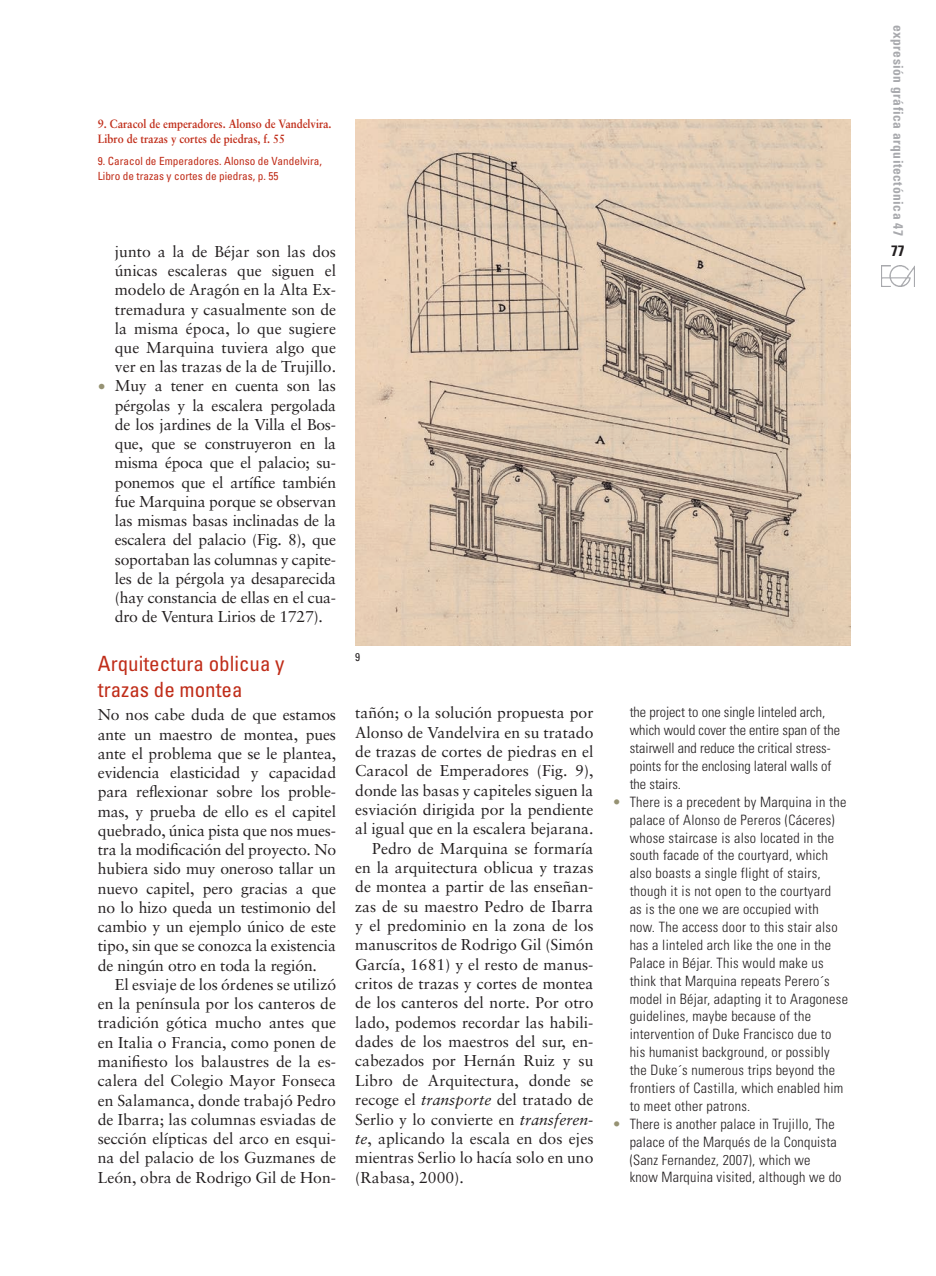
<style>
.page{position:relative;width:936px;height:1276px;background:#fff}
.page>*{position:absolute;margin:0;border:0;box-sizing:border-box;transform-origin:0 0}
.TITULAR_1_CAST{font:condensed 21px/25.5px "Univers";color:#c02d19}
.t1{font:15.75px/19.2px "Sabon";color:#231f20;text-align:justify}
.t2{font:700 condensed 15px "Univers";color:#231f20}
.t3{font:300 condensed 14.25px/17.9px "Univers";letter-spacing:.02em;color:#231f20}
.t4{font:300 condensed 14.25px/17.9px "Univers";color:#231f20}
.t5{font:700 condensed 13.5px "Univers";letter-spacing:.035em;color:#a8a9ad}
.t6{font:700 12px/14.2px "Sabon";color:#c02d19;scale:.9 1}
.t7{font:condensed 11.25px/14.2px "Univers";color:#c02d19}
.PIES_DE_FOTO_INGLES{font:condensed 11.25px "Univers";color:#231f20}
.s1{color:#969273}
.s2{font-style:italic}
</style>
<div class="page">
<img style="left:881px;top:265px;width:33px;height:21px">
<img style="left:355px;top:119px;width:495px;height:526px">
<p class="t6" style="left:98px;top:117px;width:261px">9. Caracol de emperadores. Alonso de Vandelvira.<br>Libro de trazas y cortes de piedras, f. 55</p>
<p class="t7" style="left:98px;top:154px;width:225px">9. Caracol de Emperadores. Alonso de Vandelvira,<br>Libro de trazas y cortes de piedras, p. 55</p>
<p class="t1" style="left:115px;top:242px;width:223px">junto a la de Béjar son las dos únicas escaleras que siguen el modelo de Aragón en la Alta Ex&shy;tremadura y casualmente son de la misma época, lo que sugiere que Marquina tuviera algo que ver en las trazas de la de Trujillo.</p>
<p class="t1" style="left:115px;top:376px;width:223px;text-indent:-17px"><span class="s1">•</span> Muy a tener en cuenta son las pérgolas y la escalera pergolada de los jardines de la Villa el Bos&shy;que, que se construyeron en la misma época que el palacio; su&shy;ponemos que el artífice también fue Marquina porque se observan las mismas basas inclinadas de la escalera del palacio (Fig. 8), que soportaban las columnas y capite&shy;les de la pérgola ya desaparecida (hay constancia de ellas en el cua&shy;dro de Ventura Lirios de 1727).</p>
<p class="TITULAR_1_CAST" style="left:98px;top:651px;width:188px">Arquitectura oblicua y trazas de montea</p>
<p class="t1" style="left:98px;top:705px;width:240px">No nos cabe duda de que estamos ante un maestro de montea, pues ante el problema que se le plantea, evidencia elasticidad y capacidad para reflexionar sobre los proble&shy;mas, y prueba de ello es el capitel quebrado, única pista que nos mues&shy;tra la modificación del proyecto. No hubiera sido muy oneroso tallar un nuevo capitel, pero gracias a que no lo hizo queda un testimonio del cambio y un ejemplo único de este tipo, sin que se conozca la existencia de ningún otro en toda la región.</p>
<p class="t1" style="left:98px;top:974px;width:240px;text-indent:17px">El esviaje de los órdenes se utilizó en la península por los canteros de tradición gótica mucho antes que en Italia o Francia, como ponen de manifiesto los balaustres de la es&shy;calera del Colegio Mayor Fonseca en Salamanca, donde trabajó Pedro de Ibarra; las columnas esviadas de sección elípticas del arco en esqui&shy;na del palacio de los Guzmanes de León, obra de Rodrigo Gil de Hon-</p>
<p class="PIES_DE_FOTO_INGLES" style="left:355px;top:650px;width:6px">9</p>
<p class="t1" style="left:355px;top:703px;width:240px">tañón; o la solución propuesta por Alonso de Vandelvira en su tratado de trazas de cortes de piedras en el Caracol de Emperadores (Fig. 9), donde las basas y capiteles siguen la esviación dirigida por la pendiente al igual que en la escalera bejarana.</p>
<p class="t1" style="left:355px;top:838px;width:240px;text-indent:17px">Pedro de Marquina se formaría en la arquitectura oblicua y trazas de montea a partir de las enseñan&shy;zas de su maestro Pedro de Ibarra y el predominio en la zona de los manuscritos de Rodrigo Gil (Simón García, 1681) y el resto de manus&shy;critos de trazas y cortes de montea de los canteros del norte. Por otro lado, podemos recordar las habili&shy;dades de los maestros del sur, en&shy;cabezados por Hernán Ruiz y su Libro de Arquitectura, donde se recoge el <span class="s2">transporte</span> del tratado de Serlio y lo convierte en <span class="s2">transferen&shy;te</span>, aplicando la escala en dos ejes mientras Serlio lo hacía solo en uno (Rabasa, 2000).</p>
<p class="t4" style="left:629px;top:703px;width:212px">the project to one single linteled arch, which would cover the entire span of the stairwell and reduce the critical stress&shy;points for the enclosing lateral walls of the stairs.</p>
<p class="t3" style="left:629px;top:793px;width:220px;text-indent:-17px"><span class="s1">•</span> There is a precedent by Marquina in the palace of Alonso de Pereros (Cáceres) whose staircase is also located in the south facade of the courtyard, which also boasts a single flight of stairs, though it is not open to the courtyard<br>as is the one we are occupied with<br>now. The access door to this stair also has a linteled arch like the one in the Palace in Béjar. This would make us think that Marquina repeats Perero´s model in Béjar, adapting it to Aragonese guidelines, maybe because of the intervention of Duke Francisco due to his humanist background, or possibly the Duke´s numerous trips beyond the frontiers of Castilla, which enabled him to meet other patrons.</p>
<p class="t3" style="left:629px;top:1115px;width:213px;text-indent:-17px"><span class="s1">•</span> There is another palace in Trujillo, The palace of the Marqués de la Conquista (Sanz Fernandez, 2007), which we know Marquina visited, although we do</p>
<p class="t5" style="left:906px;top:25px;width:213px;rotate:90deg">expresión gráfica arquitectónica 47</p>
<p class="t2" style="left:891px;top:242px;width:15px">77</p>
</div>
